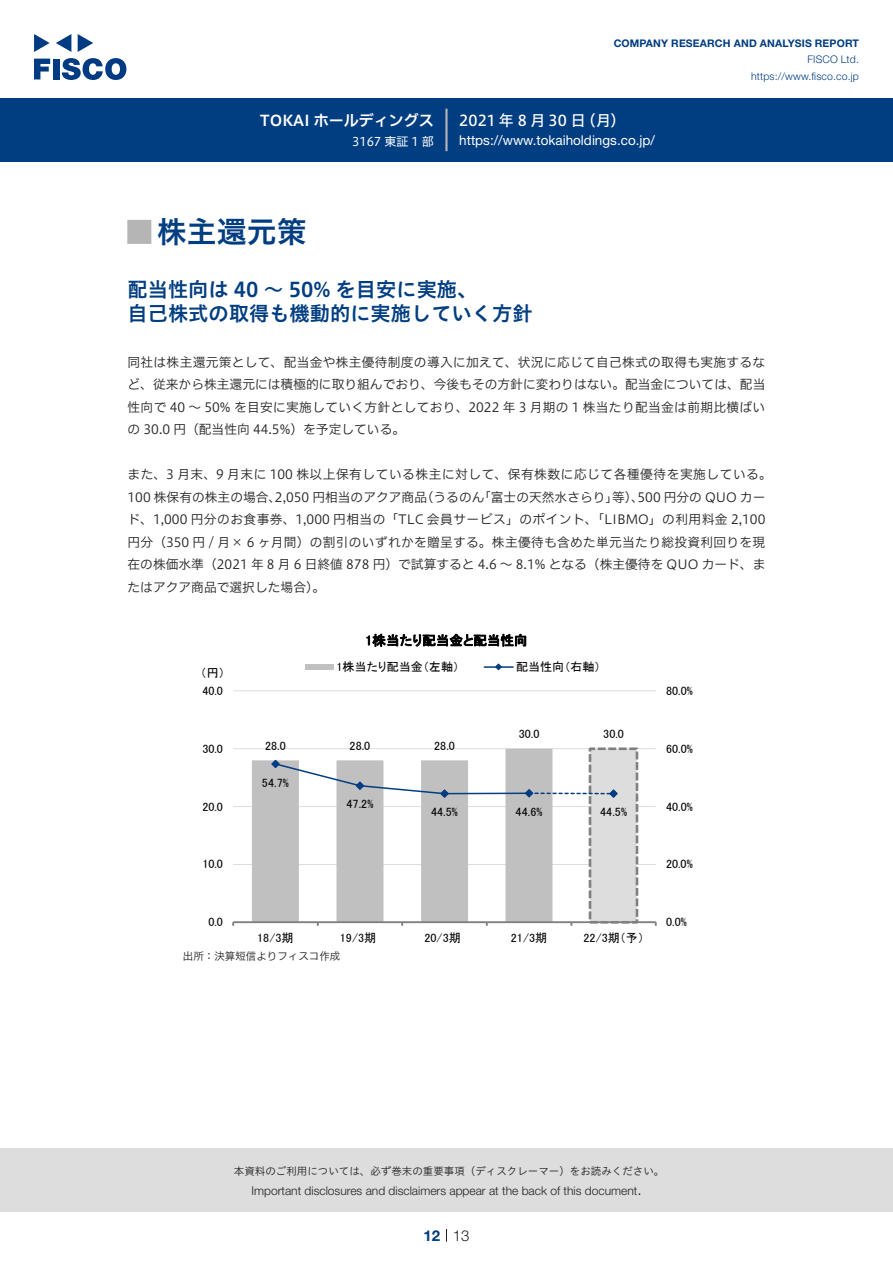
<style>
.page{position:relative;width:893px;height:1263px;background:#fff}
.page>*{position:absolute;margin:0;border:0;box-sizing:border-box;transform-origin:0 0}
.t1{font:30px "Hiragino UD Sans Std N W6";color:#003d81}
.t2{font:24px "Hiragino UD Sans Std W6";color:#b5b5b6}
.t3{font:20.25px/24px "Hiragino UD Sans Std W6";color:#003d81}
.t4{font:15px "Hiragino UD Sans F Std N W5";letter-spacing:.01em;color:#fff}
.t5{font:15px "Hiragino UD Sans F Std N W6";color:#fff}
.t6{font:300 15px "Helvetica Neue LT Std";color:#231f20}
.t7{font:700 15px "Helvetica Neue LT Std";color:#003d81}
.t8{font:13.5px "Helvetica Neue LT Std";color:#fff}
.t9{font:13.5px "MS P Gothic";letter-spacing:.005em;color:#000}
.t10{font:12.75px/22.5px "Hiragino UD Sans F Std N W3";color:#231f20}
.t11{font:12.75px/22.5px "Hiragino UD Sans F Std N W3";letter-spacing:.02em;color:#231f20;text-align:justify}
.t12{font:12.75px/22.5px "Hiragino UD Sans F Std N W3";letter-spacing:.04em;color:#231f20}
.t13{font:12.15px "MS P Gothic";color:#000}
.t14{font:12px "MS P Gothic";letter-spacing:.005em;color:#000}
.t15{font:300 12px "Helvetica Neue LT Std";color:#231f20}
.t16{font:12px "Hiragino UD Sans F Std N W4";color:#fff}
.t17{font:10.5px "Hiragino UD Sans Std W3";color:#231f20}
.t18{font:700 10.5px "Helvetica Neue LT Std";letter-spacing:.015em;color:#003d81}
.t19{font:300 10.5px/16.5px "Helvetica Neue LT Std";letter-spacing:.015em;color:#003d81;text-align:right}
.t20{font:10.5px "Hiragino UD Sans F Std N W3";color:#231f20}
</style>
<div class="page">
<div style="left:0;top:1148px;width:893px;height:64px;background:#ddd"></div>
<svg style="left:34px;top:59px;width:16px;height:20px"></svg>
<div style="left:53px;top:59px;width:6px;height:20px;background:#003a83"></div>
<svg style="left:62px;top:58px;width:64px;height:22px"></svg>
<svg style="left:34px;top:34px;width:16px;height:18px"></svg>
<svg style="left:78px;top:34px;width:15px;height:18px"></svg>
<svg style="left:56px;top:34px;width:15px;height:18px"></svg>
<div style="left:0;top:98px;width:893px;height:64px;background:#003d81"></div>
<hr style="left:445px;top:109px;width:3px;height:42px;background:#b5b5b6">
<svg style="left:446px;top:1229px;width:1px;height:13px"></svg>
<hr style="left:233px;top:864px;width:423px;height:1px;background:#ddd">
<hr style="left:233px;top:806px;width:423px;height:1px;background:#ddd">
<hr style="left:233px;top:748px;width:423px;height:1px;background:#ddd">
<hr style="left:233px;top:690px;width:423px;height:1px;background:#ddd">
<div style="left:590px;top:749px;width:47px;height:173px;background:#ddd"></div>
<div style="left:589px;top:747px;width:49px;height:176px;border:3px dashed #808080"></div>
<svg style="left:252px;top:749px;width:300px;height:172px;fill:#c0c0c0"></svg>
<hr style="left:233px;top:921px;width:423px;height:2px;background:#808080">
<svg style="left:271px;top:759px;width:347px;height:39px"></svg>
<div style="left:305px;top:664px;width:28px;height:6px;background:#c0c0c0"></div>
<hr style="left:484px;top:666px;width:29px;height:2px;background:#003d81">
<svg style="left:495px;top:663px;width:7px;height:8px"></svg>
<p class="t5" style="left:260px;top:109px;width:175px">TOKAI ホールディングス</p>
<p class="t16" style="left:352px;top:132px;width:83px">3167 東証 1 部</p>
<p class="t18" style="left:614px;top:37px;width:247px">COMPANY RESEARCH AND ANALYSIS REPORT</p>
<p class="t19" style="left:751px;top:51px;width:109px">FISCO Ltd. https://www.fisco.co j p.</p>
<p class="t4" style="left:581px;top:109px;width:46px">（月(</p>
<p class="t4" style="left:459px;top:109px;width:128px">2021年 8 月30 日</p>
<p class="t8" style="left:459px;top:132px;width:197px">https://www.tokaiholdings.co j p. /</p>
<h1 class="t1" style="left:157px;top:209px;width:151px">株主還元策</h1>
<h2 class="t2" style="left:128px;top:213px;width:25px">█</h2>
<h3 class="t3" style="left:128px;top:276px;width:406px">配当性向は 40 ～ 50% を目安に実施、<br>自己株式の取得も機動的に実施していく方針</h3>
<p class="t11" style="left:128px;top:350px;width:639px">同社は株主還元策として、配当金や株主優待制度の導入に加えて、状況に応じて自己株式の取得も実施するなど、従来から株主還元には積極的に取り組んでおり、今後もその方針に変わりはない。配当金については、配当性向で 40 ～ 50% を目安に実施していく方針としており、2022 年 3 月期の 1 株当たり配当金は前期比横ばいの 30.0 円（配当性向 44.5%）を予定している。</p>
<p class="t12" style="left:637px;top:463px;width:136px;text-indent:-510px">また、3 月末、9 月末に 100 株以上保有している株主に対して、保有株数に応じて各種優待を実施している。<br>500 円分の QUO カー</p>
<p class="t10" style="left:275px;top:485px;width:154px">2,050 円相当のアクア商品</p>
<p class="t11" style="left:421px;top:485px;width:65px">（うるのん</p>
<p class="t10" style="left:478px;top:485px;width:167px">「富士の天然水さらり等」）、</p>
<p class="t10" style="left:128px;top:485px;width:639px">100 株保有の株主の場合、<br>ド、1,000 円分のお食事券、1,000 円相当の「TLC 会員サービス」のポイント、「LIBMO」の利用料金 2,100円分（350 円 / 月× 6 ヶ月間）の割引のいずれかを贈呈する。株主優待も含めた単元当たり総投資利回りを現在の株価水準（2021 年 8 月 6 日終値 878 円）で試算すると 4.6 ～ 8.1% となる（株主優待を QUO カード、またはアクア商品で選択した場合。(</p>
<p class="t14" style="left:201px;top:667px;width:26px">円（ (</p>
<p class="t14" style="left:202px;top:684px;width:22px">40.0</p>
<p class="t14" style="left:202px;top:742px;width:22px">30.0</p>
<p class="t14" style="left:202px;top:800px;width:22px">20.0</p>
<p class="t13" style="left:202px;top:858px;width:22px">10.0</p>
<p class="t14" style="left:208px;top:916px;width:16px">0.0</p>
<p class="t14" style="left:265px;top:740px;width:22px">28.0</p>
<p class="t14" style="left:262px;top:776px;width:28px">54.7%</p>
<p class="t14" style="left:257px;top:931px;width:38px">18/3期</p>
<p class="t9" style="left:365px;top:634px;width:164px">1株当たり配当金と配当性向</p>
<p class="t14" style="left:516px;top:661px;width:86px">配当性向（右軸(</p>
<p class="t14" style="left:336px;top:661px;width:124px">1株当たり配当金（左軸）</p>
<p class="t14" style="left:350px;top:740px;width:22px">28.0</p>
<p class="t14" style="left:346px;top:798px;width:28px">47.2%</p>
<p class="t14" style="left:340px;top:931px;width:38px">19/3期</p>
<p class="t14" style="left:434px;top:740px;width:22px">28.0</p>
<p class="t14" style="left:431px;top:806px;width:28px">44.5%</p>
<p class="t14" style="left:424px;top:931px;width:38px">20/3期</p>
<p class="t14" style="left:519px;top:728px;width:22px">30.0</p>
<p class="t14" style="left:516px;top:805px;width:28px">44.6%</p>
<p class="t14" style="left:603px;top:728px;width:22px">30.0</p>
<p class="t14" style="left:600px;top:806px;width:28px">44.5%</p>
<p class="t14" style="left:511px;top:931px;width:38px">21/3期</p>
<p class="t14" style="left:583px;top:931px;width:62px">22/3期予（ (</p>
<p class="t20" style="left:183px;top:948px;width:159px">出所：決算短信よりフィスコ作成</p>
<p class="t14" style="left:666px;top:684px;width:28px">80.0%</p>
<p class="t14" style="left:666px;top:742px;width:28px">60.0%</p>
<p class="t14" style="left:666px;top:800px;width:28px">40.0%</p>
<p class="t13" style="left:666px;top:858px;width:28px">20.0%</p>
<p class="t14" style="left:666px;top:916px;width:22px">0.0%</p>
<p class="t17" style="left:234px;top:1163px;width:432px">本資料のご利用については、必ず巻末の重要事項（ディスクレーマー）をお読みください。</p>
<p class="t6" style="left:637px;top:1180px;width:6px">.</p>
<p class="t15" style="left:251px;top:1183px;width:387px">Important disclosures and disclaimers appear at the back of this document</p>
<p class="t7" style="left:423px;top:1226px;width:18px">12</p>
<p class="t6" style="left:453px;top:1226px;width:18px">13</p>
</div>
